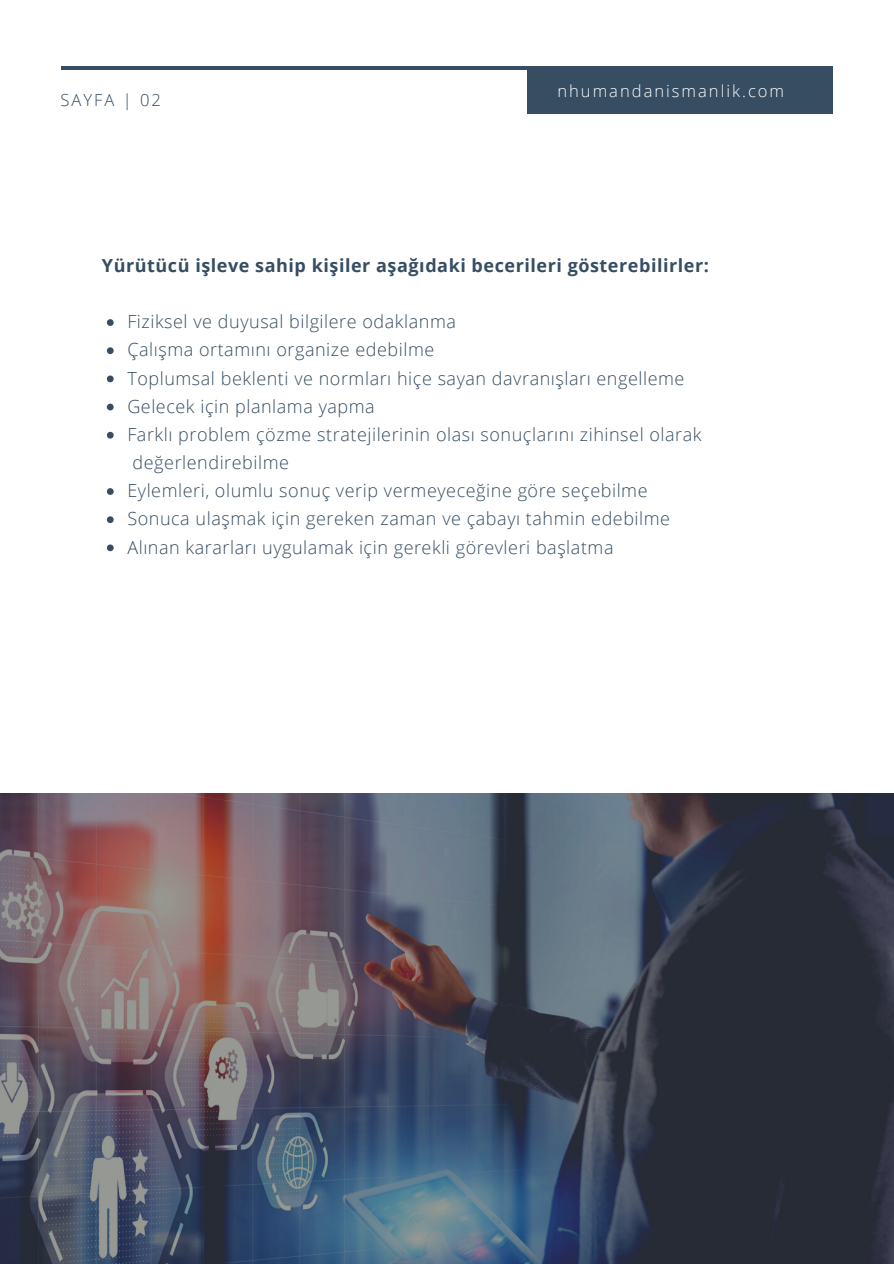
<style>
.page{position:relative;width:894px;height:1264px;background:#fff}
.page>*{position:absolute;margin:0;border:0;box-sizing:border-box;transform-origin:0 0}
.t1{font:300 18px/28.2px "Open Sans";letter-spacing:.03em;color:#364d62}
.t2{font:700 18px "Open Sans";letter-spacing:.03em;color:#364d62}
.t3{font:300 16.5px "Open Sans";letter-spacing:.12em;color:#fff}
.t4{font:300 16.5px "Open Sans";letter-spacing:.12em;color:#364d62}
</style>
<div class="page">
<hr style="left:61px;top:66px;width:771px;height:4px;background:#364d62">
<div style="left:527px;top:66px;width:305px;height:48px;background:#364d62"></div>
<img style="left:0;top:793px;width:893px;height:470px">
<svg style="left:107px;top:319px;width:7px;height:7px"></svg>
<svg style="left:107px;top:347px;width:7px;height:7px"></svg>
<svg style="left:107px;top:375px;width:7px;height:7px"></svg>
<svg style="left:107px;top:403px;width:7px;height:7px"></svg>
<svg style="left:107px;top:432px;width:7px;height:6px"></svg>
<svg style="left:107px;top:488px;width:7px;height:7px"></svg>
<svg style="left:107px;top:516px;width:7px;height:7px"></svg>
<svg style="left:107px;top:544px;width:7px;height:7px"></svg>
<p class="t4" style="left:61px;top:88px;width:102px">SAYFA | 02</p>
<p class="t3" style="left:557px;top:79px;width:228px">nhumandanismanlik.com</p>
<p class="t2" style="left:102px;top:253px;width:608px">Yürütücü işleve sahip kişiler aşağıdaki becerileri gösterebilirler:</p>
<p class="t1" style="left:127px;top:307px;width:330px">Fiziksel ve duyusal bilgilere odaklanma</p>
<p class="t1" style="left:127px;top:335px;width:308px">Çalışma ortamını organize edebilme</p>
<p class="t1" style="left:127px;top:363px;width:558px">Toplumsal beklenti ve normları hiçe sayan davranışları engelleme</p>
<p class="t1" style="left:127px;top:391px;width:249px">Gelecek için planlama yapma</p>
<p class="t1" style="left:127px;top:420px;width:575px">Farklı problem çözme stratejilerinin olası sonuçlarını zihinsel olarak değerlendirebilme</p>
<p class="t1" style="left:127px;top:476px;width:521px">Eylemleri, olumlu sonuç verip vermeyeceğine göre seçebilme</p>
<p class="t1" style="left:127px;top:504px;width:544px">Sonuca ulaşmak için gereken zaman ve çabayı tahmin edebilme</p>
<p class="t1" style="left:127px;top:532px;width:487px">Alınan kararları uygulamak için gerekli görevleri başlatma</p>
</div>
